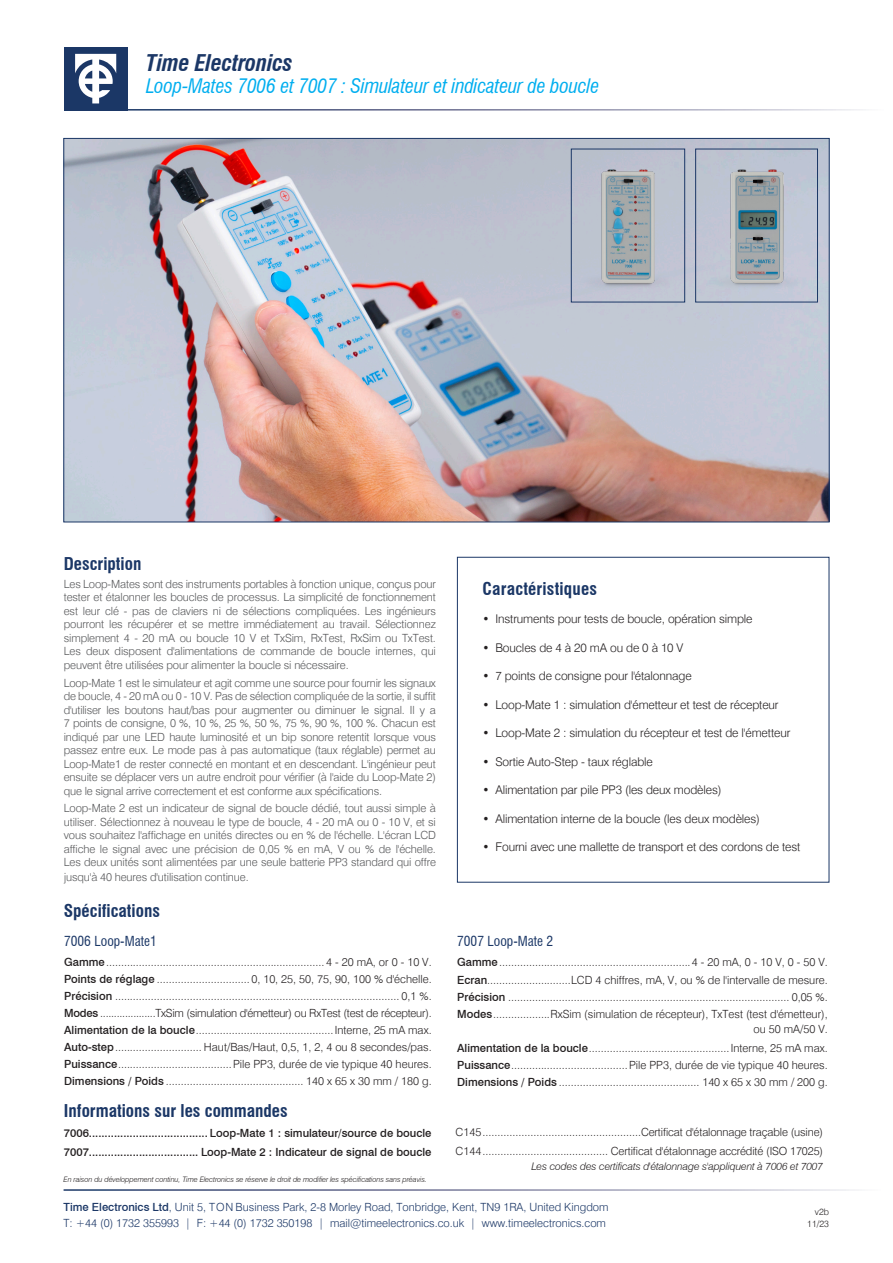
<style>
.page{position:relative;width:893px;height:1263px;background:#fff}
.page>*{position:absolute;margin:0;border:0;box-sizing:border-box;transform-origin:0 0}
.t1{font:italic 700 condensed 22.5px "Swiss 721 BT";letter-spacing:-.01em;color:#1b3766}
.t2{font:italic condensed 19.5px "Swiss 721 BT";letter-spacing:-.01em;color:#00aeef}
.t3{font:700 condensed 17.25px "Swiss 721 BT";color:#1b3766}
.t4{font:condensed 13.5px "Swiss 721 BT";color:#1b3766}
.t5{font:300 12px "Swiss 721 BT";letter-spacing:-.01em;color:#231f20}
.t6{font:300 11.25px "Swiss 721 BT";color:#231f20}
.t7{font:300 11.25px/13.5px "Swiss 721 BT";letter-spacing:-.01em;color:#57585a;text-align:justify}
.t8{font:300 11.25px/16.5px "Swiss 721 BT";color:#1b3766}
.t9{font:500 11.25px "Swiss 721 BT";color:#231f20}
.t10{font:300 11.25px "Swiss 721 BT";letter-spacing:-.02em;color:#231f20}
.t11{font:italic 300 10.5px "Swiss 721 BT";letter-spacing:-.01em;color:#231f20}
.t12{font:300 9px "Swiss 721 BT";color:#231f20}
.t13{font:italic 300 7.5px "Swiss 721 BT";letter-spacing:-.01em;color:#231f20}
.s1{font-weight:500}
.s2{font-style:normal;color:#fff}
</style>
<div class="page">
<img style="left:66px;top:140px;width:761px;height:380px">
<img style="left:573px;top:151px;width:110px;height:149px">
<div style="left:571px;top:149px;width:114px;height:153px;border:1px solid #1b3766"></div>
<img style="left:697px;top:151px;width:119px;height:149px">
<div style="left:695px;top:149px;width:123px;height:153px;border:1px solid #1b3766"></div>
<div style="left:64px;top:47px;width:64px;height:64px;background:#1b3766"></div>
<svg style="left:75px;top:54px;width:41px;height:49px"></svg>
<div style="left:457px;top:557px;width:372px;height:325px;border:1px solid #1b3766"></div>
<p class="t1" style="left:146px;top:49px;width:148px">Time Electronics</p>
<p class="t2" style="left:146px;top:75px;width:454px">Loop-Mates 7006 et 7007 : Simulateur et indicateur de boucle</p>
<p class="t3" style="left:64px;top:554px;width:79px">Description</p>
<p class="t7" style="left:64px;top:577px;width:374px">Les Loop-Mates sont des instruments portables à fonction unique, conçus pour tester et étalonner les boucles de processus. La simplicité de fonctionnement est leur clé - pas de claviers ni de sélections compliquées. Les ingénieurs pourront les récupérer et se mettre immédiatement au travail. Sélectionnez simplement 4 - 20 mA ou boucle 10 V et TxSim, RxTest, RxSim ou TxTest.<br>Les deux disposent d'alimentations de commande de boucle internes, qui peuvent être utilisées pour alimenter la boucle si nécessaire.</p>
<p class="t7" style="left:64px;top:676px;width:374px">Loop-Mate 1 est le simulateur et agit comme une source pour fournir les signaux de boucle, 4 - 20 mA ou 0 - 10 V. Pas de sélection compliquée de la sortie, il suffit d'utiliser les boutons haut/bas pour augmenter ou diminuer le signal. Il y a 7 points de consigne, 0 %, 10 %, 25 %, 50 %, 75 %, 90 %, 100 %. Chacun est indiqué par une LED haute luminosité et un bip sonore retentit lorsque vous passez entre eux. Le mode pas à pas automatique (taux réglable) permet au Loop-Mate1 de rester connecté en montant et en descendant. L'ingénieur peut ensuite se déplacer vers un autre endroit pour vérifier (à l'aide du Loop-Mate 2) que le signal arrive correctement et est conforme aux spécifications.</p>
<p class="t7" style="left:64px;top:801px;width:374px">Loop-Mate 2 est un indicateur de signal de boucle dédié, tout aussi simple à utiliser. Sélectionnez à nouveau le type de boucle, 4 - 20 mA ou 0 - 10 V, et si vous souhaitez l'affichage en unités directes ou en % de l'échelle. L'écran LCD affiche le signal avec une précision de 0,05 % en mA, V ou % de l'échelle.<br>Les deux unités sont alimentées par une seule batterie PP3 standard qui offre jusqu'à 40 heures d'utilisation continue.</p>
<p class="t3" style="left:64px;top:900px;width:98px">Spécifications</p>
<p class="t4" style="left:64px;top:933px;width:94px">7006 Loop-Mate1</p>
<p class="t6" style="left:64px;top:955px;width:369px"><span class="s1">Gamme</span>......................................................................... 4 - 20 mA, or 0 - 10 V.</p>
<p class="t6" style="left:64px;top:972px;width:369px"><span class="s1">Points de réglage</span> ............................... 0, 10, 25, 50, 75, 90, 100 % d'échelle.</p>
<p class="t6" style="left:64px;top:989px;width:369px"><span class="s1">Précision</span> ............................................................................................... 0,1 %.</p>
<p class="t10" style="left:64px;top:1006px;width:369px"><span class="s1">Modes</span> ....................TxSim (simulation d'émetteur) ou RxTest (test de récepteur).</p>
<p class="t6" style="left:64px;top:1023px;width:369px"><span class="s1">Alimentation de la boucle</span>..............................................Interne, 25 mA max.</p>
<p class="t6" style="left:64px;top:1040px;width:369px"><span class="s1">Auto-step</span>............................. Haut/Bas/Haut, 0,5, 1, 2, 4 ou 8 secondes/pas.</p>
<p class="t6" style="left:64px;top:1057px;width:369px"><span class="s1">Puissance</span>......................................Pile PP3, durée de vie typique 40 heures.</p>
<p class="t6" style="left:64px;top:1075px;width:369px"><span class="s1">Dimensions / Poids</span> .............................................. 140 x 65 x 30 mm / 180 g.</p>
<p class="t3" style="left:64px;top:1101px;width:225px">Informations sur les commandes</p>
<p class="t9" style="left:64px;top:1126px;width:369px">7006...................................... Loop-Mate 1 : simulateur/source de boucle</p>
<p class="t9" style="left:64px;top:1145px;width:369px">7007................................... Loop-Mate 2 : Indicateur de signal de boucle</p>
<p class="t13" style="left:64px;top:1175px;width:365px">En raison du développement continu, Time Electronics se réserve le droit de modifier les spécifications sans préavis.</p>
<p class="t3" style="left:483px;top:578px;width:116px">Caractéristiques</p>
<p class="t5" style="left:483px;top:612px;width:271px">• Instruments pour tests de boucle, opération simple</p>
<p class="t5" style="left:483px;top:640px;width:202px">• Boucles de 4 à 20 mA ou de 0 à 10 V</p>
<p class="t5" style="left:483px;top:669px;width:211px">• 7 points de consigne pour l'étalonnage</p>
<p class="t5" style="left:483px;top:697px;width:297px">• Loop-Mate 1 : simulation d'émetteur et test de récepteur</p>
<p class="t5" style="left:483px;top:726px;width:309px">• Loop-Mate 2 : simulation du récepteur et test de l'émetteur</p>
<p class="t5" style="left:483px;top:754px;width:172px">• Sortie Auto-Step - taux réglable</p>
<p class="t5" style="left:483px;top:783px;width:240px">• Alimentation par pile PP3 (les deux modèles)</p>
<p class="t5" style="left:483px;top:811px;width:279px">• Alimentation interne de la boucle (les deux modèles)</p>
<p class="t5" style="left:483px;top:840px;width:319px">• Fourni avec une mallette de transport et des cordons de test</p>
<p class="t4" style="left:457px;top:933px;width:97px">7007 Loop-Mate 2</p>
<p class="t6" style="left:457px;top:955px;width:372px"><span class="s1">Gamme</span>................................................................4 - 20 mA, 0 - 10 V, 0 - 50 V.</p>
<p class="t6" style="left:457px;top:973px;width:372px"><span class="s1">Ecran</span>............................LCD 4 chiffres, mA, V, ou % de l'intervalle de mesure.</p>
<p class="t6" style="left:457px;top:990px;width:372px"><span class="s1">Précision</span> .............................................................................................. 0,05 %.</p>
<p class="t6" style="left:457px;top:1007px;width:372px"><span class="s1">Modes</span>...................RxSim (simulation de récepteur), TxTest (test d'émetteur),</p>
<p class="t6" style="left:457px;top:1041px;width:372px"><span class="s1">Alimentation de la boucle</span>...............................................Interne, 25 mA max.</p>
<p class="t6" style="left:457px;top:1058px;width:372px"><span class="s1">Puissance</span>.......................................Pile PP3, durée de vie typique 40 heures.</p>
<p class="t6" style="left:457px;top:1075px;width:372px"><span class="s1">Dimensions / Poids</span> ............................................... 140 x 65 x 30 mm / 200 g.</p>
<p class="t6" style="left:456px;top:1125px;width:369px">C145.....................................................Certificat d'étalonnage traçable (usine)</p>
<p class="t6" style="left:456px;top:1144px;width:369px">C144.......................................... Certificat d'étalonnage accrédité (ISO 17025)</p>
<p class="t11" style="left:456px;top:1160px;width:369px"><span class="s2">............................</span>Les codes des certificats d'étalonnage s'appliquent à 7006 et 7007</p>
<p class="t8" style="left:64px;top:1198px;width:546px"><span class="s1">Time Electronics Ltd</span>, Unit 5, T O N Business Park, 2-8 Morley Road, Tonbridge, Kent, TN9 1RA, United Kingdom<br>T: +44 (0) 1732 355993 | F: +44 (0) 1732 350198 | mail@timeelectronics.co.uk | www.timeelectronics.com</p>
<p class="t12" style="left:815px;top:1207px;width:16px">v2b</p>
<p class="t12" style="left:807px;top:1219px;width:23px">11/23</p>
</div>
